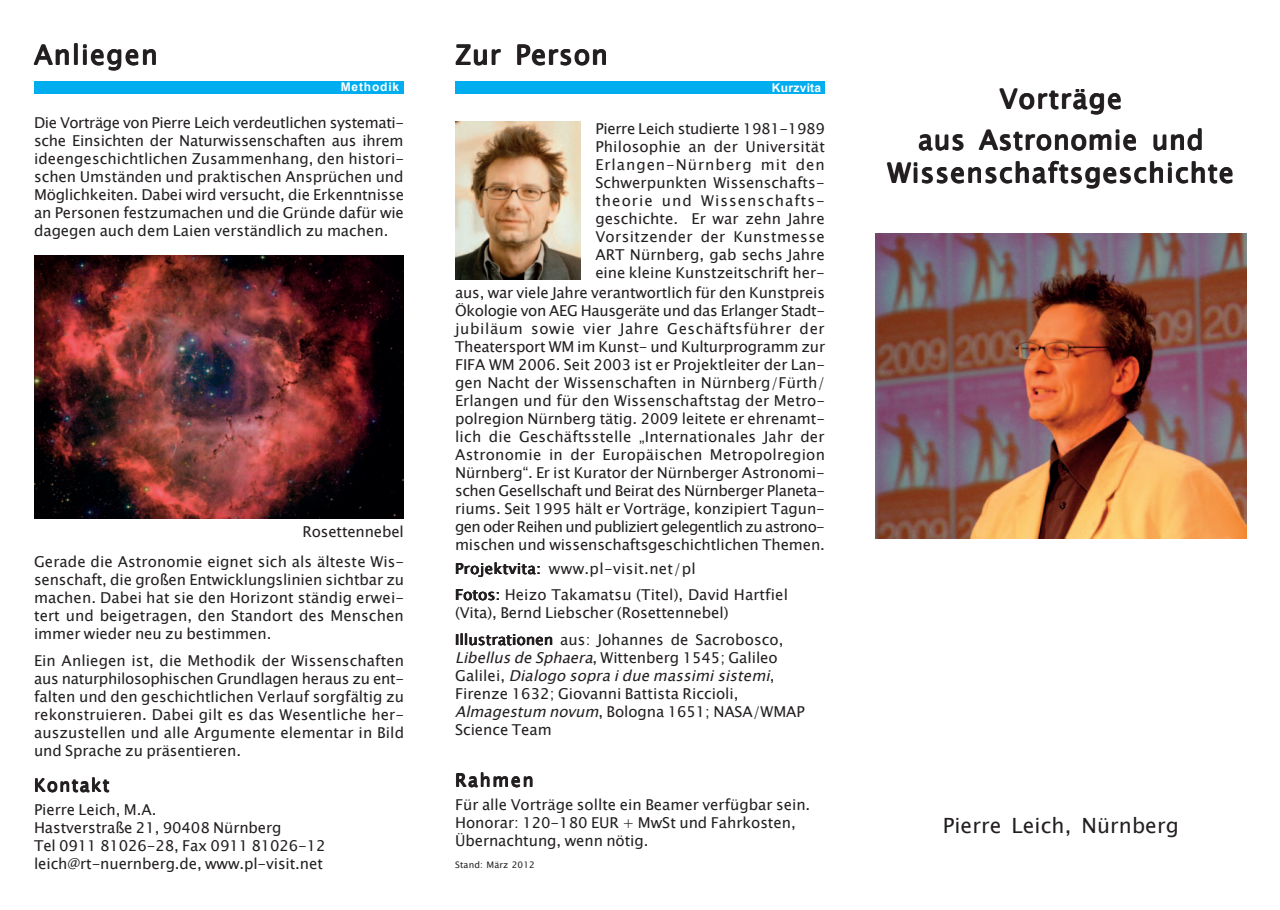
<style>
.page{position:relative;width:1280px;height:910px;background:#fff}
.page>*{position:absolute;margin:0;border:0;box-sizing:border-box;transform-origin:0 0}
.t1{font:27px/41.4px "Lucida Sans Unicode";letter-spacing:.04em;color:#231f20;text-align:center}
.t2{font:21px "Lucida Sans Unicode";letter-spacing:.005em;color:#231f20}
.t3{font:18px "Lucida Sans Unicode";letter-spacing:.07em;color:#231f20}
.t4{font:18px "Lucida Sans Unicode";letter-spacing:.09em;color:#231f20}
.t5{font:15px/18px "Lucida Sans Unicode";letter-spacing:-.005em;color:#231f20;text-align:justify}
.t6{font:15px "Lucida Sans Unicode";letter-spacing:.02em;color:#231f20}
.t7{font:700 12px "Arial";letter-spacing:.07em;color:#fff}
.t8{font:700 12px "Arial";letter-spacing:.025em;color:#fff}
.t9{font:9px "Lucida Sans Unicode";letter-spacing:.015em;color:#231f20}
.s1{font-style:italic}
</style>
<div class="page">
<div style="left:34px;top:81px;width:370px;height:13px;background:#00aeef"></div>
<div style="left:455px;top:81px;width:370px;height:13px;background:#00aeef"></div>
<img style="left:455px;top:121px;width:126px;height:159px">
<img style="left:876px;top:234px;width:370px;height:304px">
<img style="left:34px;top:256px;width:370px;height:263px">
<h1 class="t1" style="left:34px;top:35px;width:125px">Anliegen</h1>
<h1 class="t1" style="left:455px;top:35px;width:154px">Zur Person</h1>
<p class="t7" style="left:341px;top:81px;width:60px">Methodik</p>
<p class="t8" style="left:772px;top:81px;width:51px">Kurzvita</p>
<p class="t5" style="left:595px;top:120px;width:231px">Pierre Leich studierte 1981-1989<br>Philosophie an der Universität Erlangen-Nürnberg mit den Schwerpunkten Wissenschafts&shy;theorie und Wissenschafts&shy;geschichte. Er war zehn Jahre Vorsitzender der Kunstmesse ART Nürnberg, gab sechs Jahre eine kleine Kunstzeitschrift her-</p>
<p class="t5" style="left:455px;top:284px;width:372px">aus, war viele Jahre verantwortlich für den Kunstpreis Ökologie von AEG Hausgeräte und das Erlanger Stadt&shy;jubiläum sowie vier Jahre Geschäftsführer der Theatersport WM im Kunst- und Kulturprogramm zur FIFA WM 2006. Seit 2003 ist er Projektleiter der Lan&shy;gen Nacht der Wissenschaften in Nürnberg/Fürth/ Erlangen und für den Wissenschaftstag der Metro&shy;polregion Nürnberg tätig. 2009 leitete er ehrenamt&shy;lich die Geschäftsstelle „Internationales Jahr der Astronomie in der Europäischen Metropolregion Nürnberg“. Er ist Kurator der Nürnberger Astronomi&shy;schen Gesellschaft und Beirat des Nürnberger Planeta&shy;riums. Seit 1995 hält er Vorträge, konzipiert Tagun&shy;gen oder Reihen und publiziert gelegentlich zu astrono&shy;mischen und wissenschaftsgeschichtlichen Themen.</p>
<p class="t5" style="left:34px;top:114px;width:372px">Die Vorträge von Pierre Leich verdeutlichen systemati&shy;sche Einsichten der Naturwissenschaften aus ihrem ideengeschichtlichen Zusammenhang, den histori&shy;schen Umständen und praktischen Ansprüchen und Möglichkeiten. Dabei wird versucht, die Erkenntnisse an Personen festzumachen und die Gründe dafür wie dagegen auch dem Laien verständlich zu machen.</p>
<p class="t5" style="left:303px;top:523px;width:103px">Rosettennebel</p>
<p class="t5" style="left:34px;top:553px;width:372px">Gerade die Astronomie eignet sich als älteste Wis&shy;senschaft, die großen Entwicklungslinien sichtbar zu machen. Dabei hat sie den Horizont ständig erwei&shy;tert und beigetragen, den Standort des Menschen immer wieder neu zu bestimmen.</p>
<p class="t5" style="left:34px;top:652px;width:372px">Ein Anliegen ist, die Methodik der Wissenschaften aus naturphilosophischen Grundlagen heraus zu ent&shy;falten und den geschichtlichen Verlauf sorgfältig zu rekonstruieren. Dabei gilt es das Wesentliche her&shy;auszustellen und alle Argumente elementar in Bild und Sprache zu präsentieren.</p>
<p class="t3" style="left:34px;top:772px;width:77px">Kontakt</p>
<p class="t5" style="left:34px;top:801px;width:293px;text-align:left">Pierre Leich, M.A.<br>Hastverstraße 21, 90408 Nürnberg<br>Tel 0911 81026-28, Fax 0911 81026-12 leich@rt-nuernberg.de, www.pl-visit.net</p>
<p class="t6" style="left:549px;top:557px;width:148px">www.pl-visit.net/pl</p>
<p class="t5" style="left:455px;top:556px;width:334px;line-height:26.2px">Projektvita:<br>Fotos: Heizo Takamatsu (Titel), David Hartfiel</p>
<p class="t5" style="left:560px;top:600px;width:225px;line-height:26.7px;text-indent:-105px">(Vita), Bernd Liebscher (Rosettennebel)<br>aus: Johannes de Sacrobosco,</p>
<p class="t5" style="left:455px;top:631px;width:351px;text-align:left">Illustrationen<br><span class="s1">LibellusdeSphaera</span>, Wittenberg 1545; Galileo<br>G a l i l e i , <span class="s1">Dialogo sopraiduemassimisistemi</span>, Firenze 1632; Giovanni Battista Riccioli, <span class="s1">Almagestum novum</span>, Bologna 1651; NASA/WMAP Science Team</p>
<p class="t4" style="left:455px;top:767px;width:81px">Rahmen</p>
<p class="t5" style="left:455px;top:796px;width:357px;text-align:left">Für alle Vorträge sollte ein Beamer verfügbar sein.<br>Honorar: 120-180 EUR + MwSt und Fahrkosten,<br>Übernachtung, wenn nötig.</p>
<p class="t9" style="left:455px;top:858px;width:81px">Stand: März 2012</p>
<h1 class="t1" style="left:918px;top:79px;width:287px">Vorträge<br>aus Astronomie und</h1>
<h1 class="t1" style="left:887px;top:153px;width:348px">Wissenschaftsgeschichte</h1>
<h2 class="t2" style="left:943px;top:810px;width:238px">Pierre Leich, Nürnberg</h2>
</div>
